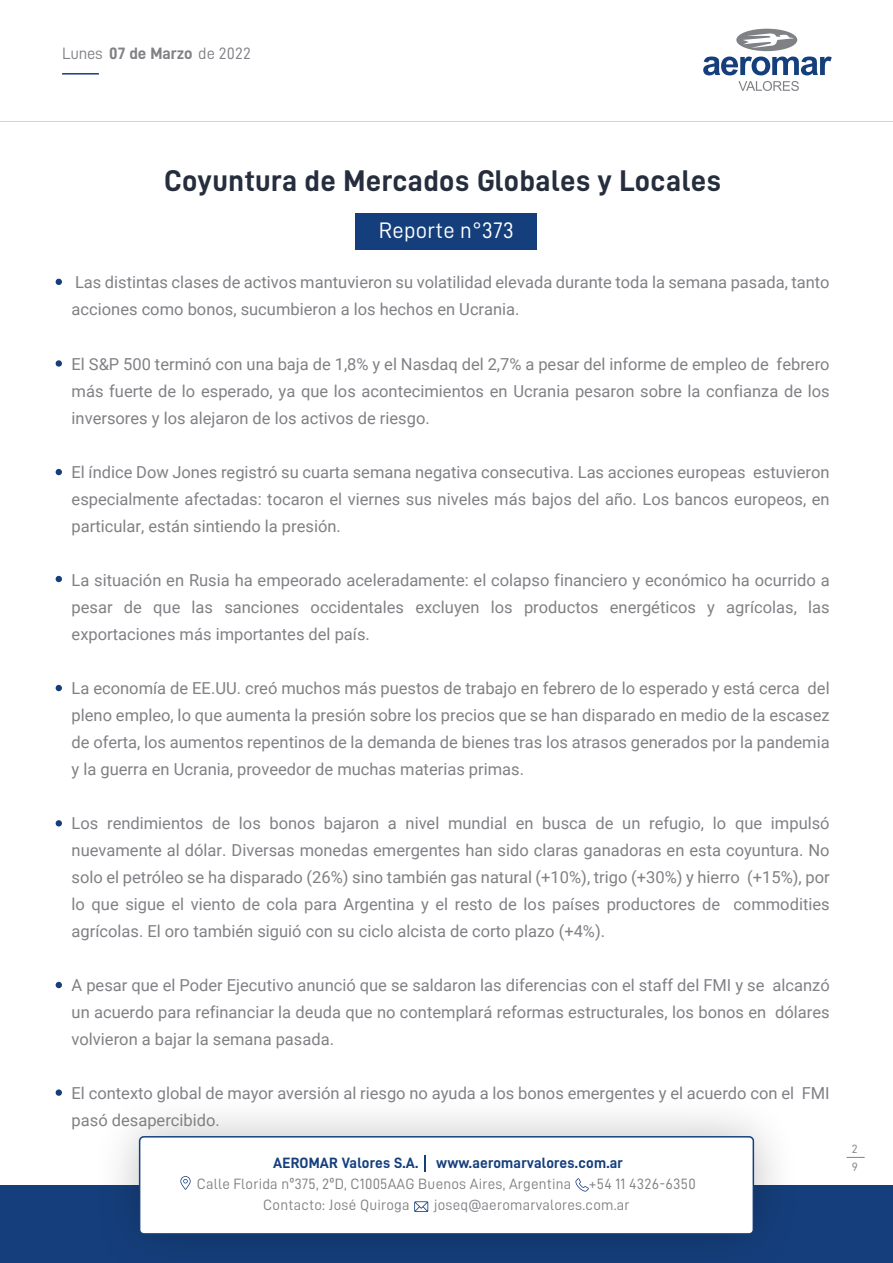
<style>
.page{position:relative;width:893px;height:1263px;background:#fff}
.page>*{position:absolute;margin:0;border:0;box-sizing:border-box;transform-origin:0 0}
.t1{font:30px "D DIN Bold";letter-spacing:.015em;color:#262e3d}
.t2{font:22.5px "D DIN";letter-spacing:.015em;color:#fff}
.t3{font:16.5px/27px "Roboto";color:#808185;text-align:justify}
.t4{font:16.5px "D DIN";letter-spacing:-.005em;color:#808185}
.t5{font:15px/21px "D DIN";letter-spacing:.015em;color:#808185}
.t6{font:15px "D DIN Bold";letter-spacing:.015em;color:#153f7c}
.t7{font:12px/18px "D DIN";color:#808185}
.s1{font-family:"D DIN Bold"}
</style>
<div class="page">
<hr style="left:0;top:121px;width:893px;height:1px;background:#808185">
<svg style="left:703px;top:57px;width:129px;height:18px"></svg>
<svg style="left:738px;top:81px;width:61px;height:10px"></svg>
<div style="left:736px;top:29px;width:61px;height:22px;background:#808185;border-radius:50%"></div>
<svg style="left:743px;top:33px;width:51px;height:15px"></svg>
<hr style="left:62px;top:73px;width:37px;height:2px;background:#153f7c">
<div style="left:356px;top:213px;width:181px;height:36px;background:#153f7c"></div>
<div style="left:0;top:1185px;width:893px;height:78px;background:#153f7c"></div>
<div style="left:140px;top:1137px;width:613px;height:97px;background:#fff;border-radius:4px"></div>
<div style="left:139px;top:1136px;width:615px;height:98px;border:2px solid #153f7c;border-radius:4px"></div>
<svg style="left:425px;top:1155px;width:1px;height:17px"></svg>
<svg style="left:414px;top:1201px;width:14px;height:11px"></svg>
<svg style="left:575px;top:1178px;width:14px;height:13px"></svg>
<svg style="left:180px;top:1176px;width:11px;height:14px"></svg>
<svg style="left:56px;top:279px;width:6px;height:6px"></svg>
<div style="left:56px;top:360px;width:6px;height:7px;background:#153f7c;border-radius:50%"></div>
<svg style="left:56px;top:685px;width:6px;height:6px"></svg>
<div style="left:56px;top:1089px;width:6px;height:7px;background:#153f7c;border-radius:50%"></div>
<svg style="left:56px;top:820px;width:6px;height:6px"></svg>
<svg style="left:56px;top:982px;width:6px;height:6px"></svg>
<svg style="left:846px;top:1157px;width:19px;height:1px"></svg>
<svg style="left:56px;top:469px;width:6px;height:6px"></svg>
<svg style="left:56px;top:576px;width:6px;height:6px"></svg>
<p class="t4" style="left:62px;top:45px;width:190px">Lunes <span class="s1">07 de Marzo</span> de 2022</p>
<h1 class="t1" style="left:164px;top:164px;width:558px">Coyuntura de Mercados Globales y Locales</h1>
<h2 class="t2" style="left:379px;top:218px;width:137px">Reporte n°373</h2>
<p class="t3" style="left:72px;top:268px;width:760px">Las distintas clases de activos mantuvieron su volatilidad elevada durante toda la semana pasada, tanto acciones como bonos, sucumbieron a los hechos en Ucrania.</p>
<p class="t3" style="left:72px;top:349px;width:760px">El S&amp;P 500 terminó con una baja de 1,8% y el Nasdaq del 2,7% a pesar del informe de empleo de febrero más fuerte de lo esperado, ya que los acontecimientos en Ucrania pesaron sobre la confianza de los inversores y los alejaron de los activos de riesgo.</p>
<p class="t3" style="left:72px;top:457px;width:760px">El índice Dow Jones registró su cuarta semana negativa consecutiva. Las acciones europeas estuvieron especialmente afectadas: tocaron el viernes sus niveles más bajos del año. Los bancos europeos, en particular, están sintiendo la presión.</p>
<p class="t3" style="left:72px;top:565px;width:760px">La situación en Rusia ha empeorado aceleradamente: el colapso financiero y económico ha ocurrido a pesar de que las sanciones occidentales excluyen los productos energéticos y agrícolas, las exportaciones más importantes del país.</p>
<p class="t3" style="left:72px;top:673px;width:760px">La economía de EE.UU. creó muchos más puestos de trabajo en febrero de lo esperado y está cerca del pleno empleo, lo que aumenta la presión sobre los precios que se han disparado en medio de la escasez de oferta, los aumentos repentinos de la demanda de bienes tras los atrasos generados por la pandemia y la guerra en Ucrania, proveedor de muchas materias primas.</p>
<p class="t3" style="left:72px;top:808px;width:760px">Los rendimientos de los bonos bajaron a nivel mundial en busca de un refugio, lo que impulsó nuevamente al dólar. Diversas monedas emergentes han sido claras ganadoras en esta coyuntura. No solo el petróleo se ha disparado (26%) sino también gas natural (+10%), trigo (+30%) y hierro (+15%), por lo que sigue el viento de cola para Argentina y el resto de los países productores de commodities agrícolas. El oro también siguió con su ciclo alcista de corto plazo (+4%).</p>
<p class="t3" style="left:72px;top:970px;width:760px">A pesar que el Poder Ejecutivo anunció que se saldaron las diferencias con el staff del FMI y se alcanzó un acuerdo para refinanciar la deuda que no contemplará reformas estructurales, los bonos en dólares volvieron a bajar la semana pasada.</p>
<p class="t3" style="left:72px;top:1078px;width:760px">El contexto global de mayor aversión al riesgo no ayuda a los bonos emergentes y el acuerdo con el FMI pasó desapercibido.</p>
<p class="t6" style="left:273px;top:1154px;width:351px">AEROMAR Valores S.A. www.aeromarvalores.com.ar</p>
<p class="t5" style="left:263px;top:1173px;width:434px;text-indent:-66px">Calle Florida nº375, 2ºD, C1005AAG Buenos Aires, Argentina +54 11 4326-6350<br>Contacto: José Quiroga</p>
<p class="t5" style="left:434px;top:1194px;width:197px">joseq@aeromarvalores.com.ar</p>
<p class="t7" style="left:852px;top:1139px;width:8px">2<br>9</p>
</div>
